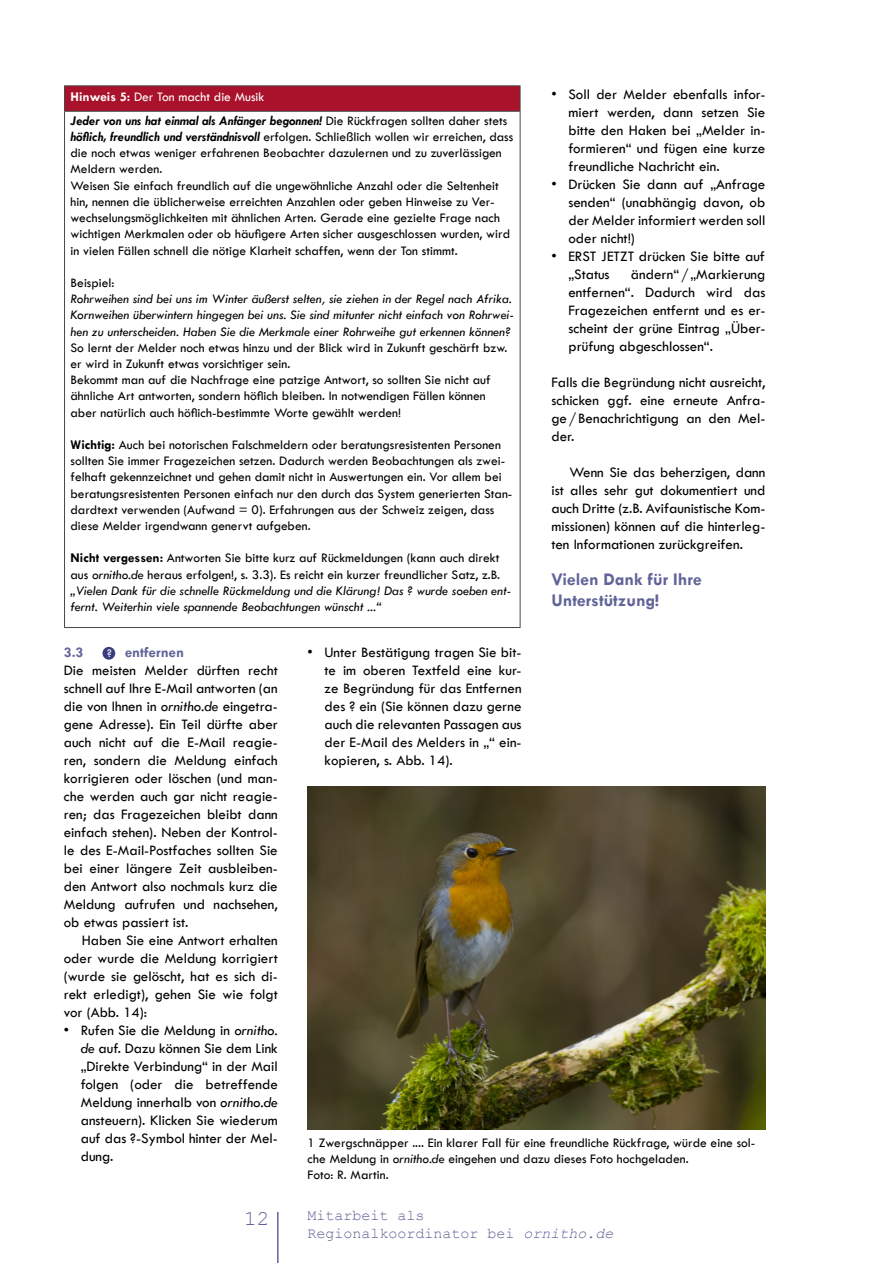
<style>
.page{position:relative;width:893px;height:1263px;background:#fff}
.page>*{position:absolute;margin:0;border:0;box-sizing:border-box;transform-origin:0 0}
.t1{font:21px "Courier New";color:#616498}
.t2{font:700 18px/21.6px "Tw Cen";color:#616498}
.t3{font:500 15px/18px "Tw Cen";color:#000;text-align:justify}
.t4{font:15px/18px "Courier New";color:#616498}
.t5{font:700 15px "Tw Cen";color:#616498}
.t6{font:500 13.5px/16.2px "Tw Cen";color:#000}
.t7{font:italic 500 13.5px/16.2px "Tw Cen";color:#000}
.t8{font:italic 700 13.5px/23.7px "Tw Cen";color:#000}
.s1{font-style:normal;color:#fff}
.s2{font-weight:500;font-style:normal;color:#fff}
.s3{font-weight:500;font-style:normal}
.s4{font-weight:700;font-style:italic}
.s5{font-weight:700}
.s6{font-weight:700;font-style:normal}
.s7{font-style:normal}
.s8{font-size:12px;color:#fff}
.s9{font-weight:700;color:#616498}
.s10{font-style:italic}
</style>
<div class="page">
<hr style="left:277px;top:1212px;width:2px;height:51px;background:#616498">
<div style="left:65px;top:86px;width:455px;height:25px;background:#a9122a"></div>
<hr style="left:64px;top:85px;width:456px;height:1px;background:#484848">
<svg style="left:64px;top:86px;width:1px;height:25px"></svg>
<svg style="left:520px;top:86px;width:1px;height:25px"></svg>
<hr style="left:64px;top:111px;width:456px;height:1px;background:#484848">
<hr style="left:64px;top:112px;width:1px;height:515px;background:#484848">
<hr style="left:520px;top:112px;width:1px;height:515px;background:#484848">
<hr style="left:64px;top:627px;width:456px;height:1px;background:#484848">
<img style="left:308px;top:787px;width:457px;height:342px">
<div style="left:103px;top:648px;width:11px;height:11px;background:#393d7e;border-radius:50%"></div>
<div style="left:102px;top:647px;width:13px;height:13px;border:2px solid #393d7e;border-radius:50%"></div>
<p class="t8" style="left:71px;top:85px;width:438px"><span class="s1">Hinweis 5:</span> <span class="s2">Der Ton macht die Musik<br></span>Jeder von uns hat einmal als Anfänger begonnen! <span class="s3">Die Rückfragen sollten daher stets</span></p>
<p class="t6" style="left:71px;top:129px;width:444px"><span class="s4">höflich, freundlich und verständnisvoll</span> erfolgen. Schließlich wollen wir erreichen, dass die noch etwas weniger erfahrenen Beobachter dazulernen und zu zuverlässigen Meldern werden.<br>Weisen Sie einfach freundlich auf die ungewöhnliche Anzahl oder die Seltenheit hin, nennen die üblicherweise erreichten Anzahlen oder geben Hinweise zu Ver&shy;wechselungsmöglichkeiten mit ähnlichen Arten. Gerade eine gezielte Frage nach wichtigen Merkmalen oder ob häufigere Arten sicher ausgeschlossen wurden, wird in vielen Fällen schnell die nötige Klarheit schaffen, wenn der Ton stimmt.</p>
<p class="t6" style="left:71px;top:274px;width:46px">Beispiel:</p>
<p class="t7" style="left:71px;top:291px;width:445px">Rohrweihen sind bei uns im Winter äußerst selten, sie ziehen in der Regel nach Afrika.<br>Kornweihen überwintern hingegen bei uns. Sie sind mitunter nicht einfach von Rohrwei&shy;hen zu unterscheiden. Haben Sie die Merkmale einer Rohrweihe gut erkennen können?</p>
<p class="t6" style="left:71px;top:339px;width:438px">So lernt der Melder noch etwas hinzu und der Blick wird in Zukunft geschärft bzw. er wird in Zukunft etwas vorsichtiger sein.<br>Bekommt man auf die Nachfrage eine patzige Antwort, so sollten Sie nicht auf ähnliche Art antworten, sondern höflich bleiben. In notwendigen Fällen können aber natürlich auch höflich-bestimmte Worte gewählt werden!</p>
<p class="t6" style="left:71px;top:436px;width:443px"><span class="s5">Wichtig:</span> Auch bei notorischen Falschmeldern oder beratungsresistenten Personen sollten Sie immer Fragezeichen setzen. Dadurch werden Beobachtungen als zwei&shy;felhaft gekennzeichnet und gehen damit nicht in Auswertungen ein. Vor allem bei beratungsresistenten Personen einfach nur den durch das System generierten Stan&shy;dardtext verwenden (Aufwand = 0). Erfahrungen aus der Schweiz zeigen, dass diese Melder irgendwann genervt aufgeben.</p>
<p class="t7" style="left:71px;top:550px;width:442px"><span class="s6">Nicht vergessen:</span> <span class="s7">Antworten Sie bitte kurz auf Rückmeldungen (kann auch direkt aus</span> ornitho.de <span class="s7">heraus erfolgen!, s. 3.3). Es reicht ein kurzer freundlicher Satz, z.B. </span>„Vielen Dank für die schnelle Rückmeldung und die Klärung! Das ? wurde soeben ent&shy;fernt. Weiterhin viele spannende Beobachtungen wünscht ...“</p>
<p class="t3" style="left:568px;top:85px;width:199px;text-indent:-17px">• Soll der Melder ebenfalls infor&shy;miert werden, dann setzen Sie bitte den Haken bei „Melder in&shy;formieren“ und fügen eine kurze freundliche Nachricht ein.</p>
<p class="t3" style="left:568px;top:175px;width:199px;text-indent:-17px">• Drücken Sie dann auf „Anfrage senden“ (unabhängig davon, ob der Melder informiert werden soll oder nicht!)</p>
<p class="t3" style="left:568px;top:247px;width:198px;text-indent:-17px">• ERST JETZT drücken Sie bitte auf „Status</p>
<p class="t3" style="left:568px;top:265px;width:199px;text-indent:63px">ändern“ / „Markierung entfernen“. Dadurch wird das Fragezeichen entfernt und es er&shy;scheint der grüne Eintrag „Über&shy;prüfung abgeschlossen“.</p>
<p class="t3" style="left:551px;top:373px;width:216px">Falls die Begründung nicht ausreicht, schicken ggf. eine erneute Anfra&shy;ge / Benachrichtigung an den Mel&shy;der.</p>
<p class="t3" style="left:551px;top:463px;width:216px;text-indent:18px">Wenn Sie das beherzigen, dann ist alles sehr gut dokumentiert und auch Dritte (z.B. Avifaunistische Kom&shy;missionen) können auf die hinterleg&shy;ten Informationen zurückgreifen.</p>
<p class="t2" style="left:551px;top:568px;width:152px">Vielen Dank für Ihre<br>Unterstützung!</p>
<p class="t3" style="left:64px;top:643px;width:216px;text-align:left;text-indent:43px"><span class="s8">?</span> <span class="s9">entfernen<br></span>Die meisten Melder dürften recht schnell auf Ihre E-Mail antworten (an die von Ihnen in <span class="s10">ornitho.de</span> eingetra&shy;gene Adresse). Ein Teil dürfte aber auch nicht auf die E-Mail reagie&shy;ren, sondern die Meldung einfach korrigieren oder löschen (und man&shy;che werden auch gar nicht reagie&shy;ren; das Fragezeichen bleibt dann einfach stehen). Neben der Kontrol&shy;le des E-Mail-Postfaches sollten Sie bei einer längere Zeit ausbleiben&shy;den Antwort also nochmals kurz die<br>Meldung aufrufen und nachsehen, ob etwas passiert ist.</p>
<p class="t3" style="left:64px;top:931px;width:216px;text-indent:18px">Haben Sie eine Antwort erhalten oder wurde die Meldung korrigiert (wurde sie gelöscht, hat es sich di&shy;rekt erledigt), gehen Sie wie folgt vor (Abb. 14):</p>
<p class="t3" style="left:81px;top:1021px;width:199px;text-indent:-17px">• Rufen Sie die Meldung in <span class="s10">ornitho. de</span> auf. Dazu können Sie dem Link „Direkte Verbindung“ in der Mail folgen (oder die betreffende Meldung innerhalb von <span class="s10">ornitho.de </span>ansteuern). Klicken Sie wiederum auf das ?-Symbol hinter der Mel&shy;dung.</p>
<p class="t5" style="left:64px;top:643px;width:21px">3.3</p>
<p class="t3" style="left:325px;top:643px;width:199px;text-indent:-17px">• Unter Bestätigung tragen Sie bit&shy;te im oberen Textfeld eine kur&shy;ze Begründung für das Entfernen des ? ein (Sie können dazu gerne auch die relevanten Passagen aus der E-Mail des Melders in „“ ein&shy;kopieren, s. Abb. 14).</p>
<p class="t6" style="left:308px;top:1134px;width:449px">1 Zwergschnäpper .... Ein klarer Fall für eine freundliche Rückfrage, würde eine sol&shy;che Meldung in <span class="s10">ornitho.de</span> eingehen und dazu dieses Foto hochgeladen.<br>Foto: R. Martin.</p>
<h1 class="t1" style="left:244px;top:1205px;width:27px">12</h1>
<p class="t4" style="left:308px;top:1206px;width:308px">Mitarbeit als<br>Regionalkoordinator bei <span class="s10">ornitho.de</span></p>
</div>
